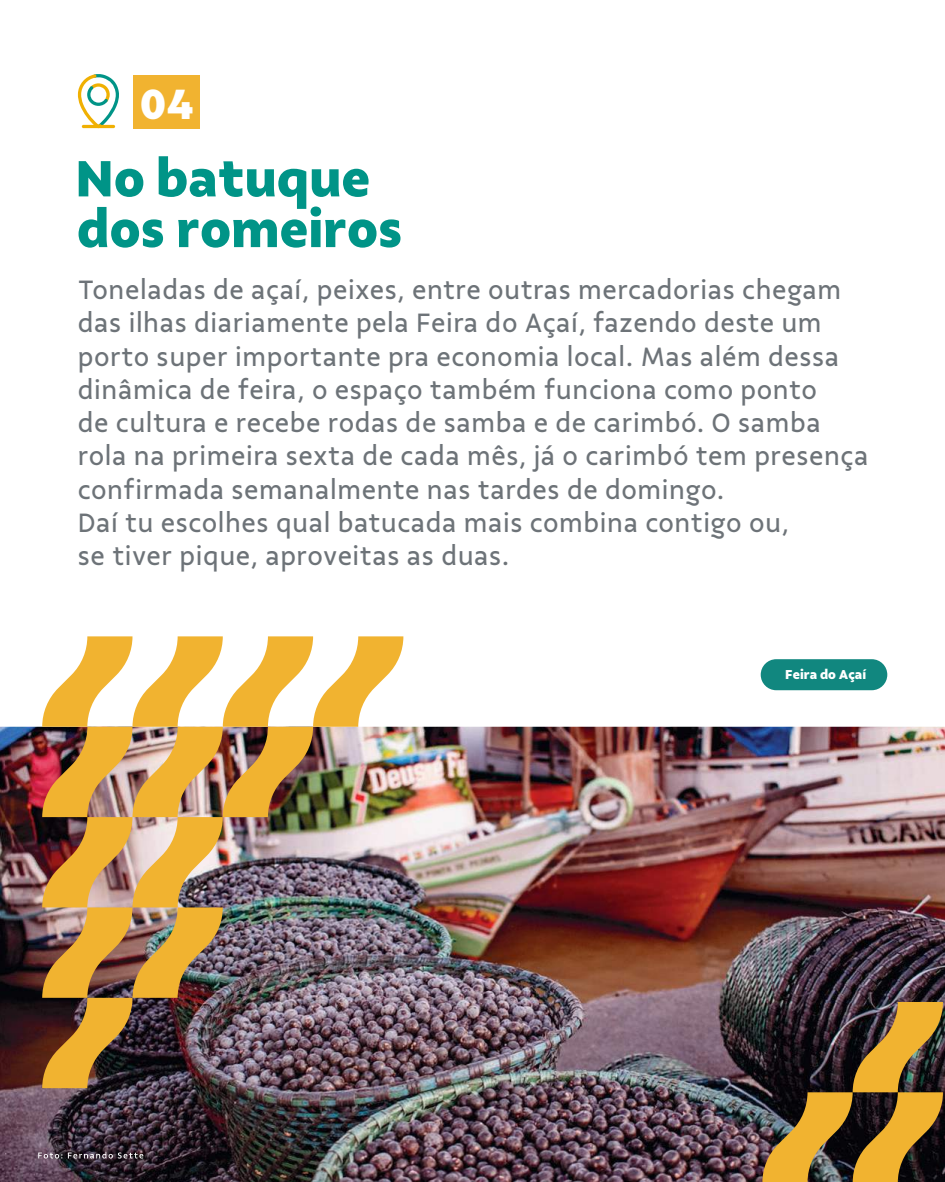
<style>
.page{position:relative;width:945px;height:1182px;background:#fff}
.page>*{position:absolute;margin:0;border:0;box-sizing:border-box;transform-origin:0 0}
.t1{font:800 54.25px/50.7px "Vale Sans";color:#009487}
.t2{font:800 44.62px "Vale Sans";color:#fff}
.t3{font:28px/33.2px "Vale Sans";letter-spacing:.02em;color:#6d7378}
.t4{font:800 13.65px "Vale Sans";color:#fff}
</style>
<div class="page">
<img style="left:0;top:726px;width:945px;height:455px">
<img style="left:762px;top:1001px;width:181px;height:180px">
<img style="left:42px;top:636px;width:361px;height:451px">
<div style="left:133px;top:75px;width:66px;height:54px;background:#f1b330"></div>
<svg style="left:78px;top:74px;width:41px;height:53px"></svg>
<hr style="left:82px;top:125px;width:33px;height:3px;background:#f0b002;border-radius:2px">
<div style="left:761px;top:659px;width:126px;height:31px;background:#11877f;border-radius:16px"></div>
<svg style="left:38px;top:1152px;width:24px;height:6px"></svg>
<svg style="left:68px;top:1151px;width:75px;height:7px"></svg>
<h2 class="t2" style="left:140px;top:76px;width:56px">04</h2>
<h1 class="t1" style="left:75px;top:152px;width:329px">No batuque dos romeiros</h1>
<p class="t3" style="left:78px;top:273px;width:792px">Toneladas de açaí, peixes, entre outras mercadorias chegam das ilhas diariamente pela Feira do Açaí, fazendo deste um porto super importante pra economia local. Mas além dessa dinâmica de feira, o espaço também funciona como ponto<br>de cultura e recebe rodas de samba e de carimbó. O samba rola na primeira sexta de cada mês, já o carimbó tem presença confirmada semanalmente nas tardes de domingo.<br>Daí tu escolhes qual batucada mais combina contigo ou,<br>se tiver pique, aproveitas as duas.</p>
<p class="t4" style="left:785px;top:665px;width:82px">Feira do Açaí</p>
</div>
